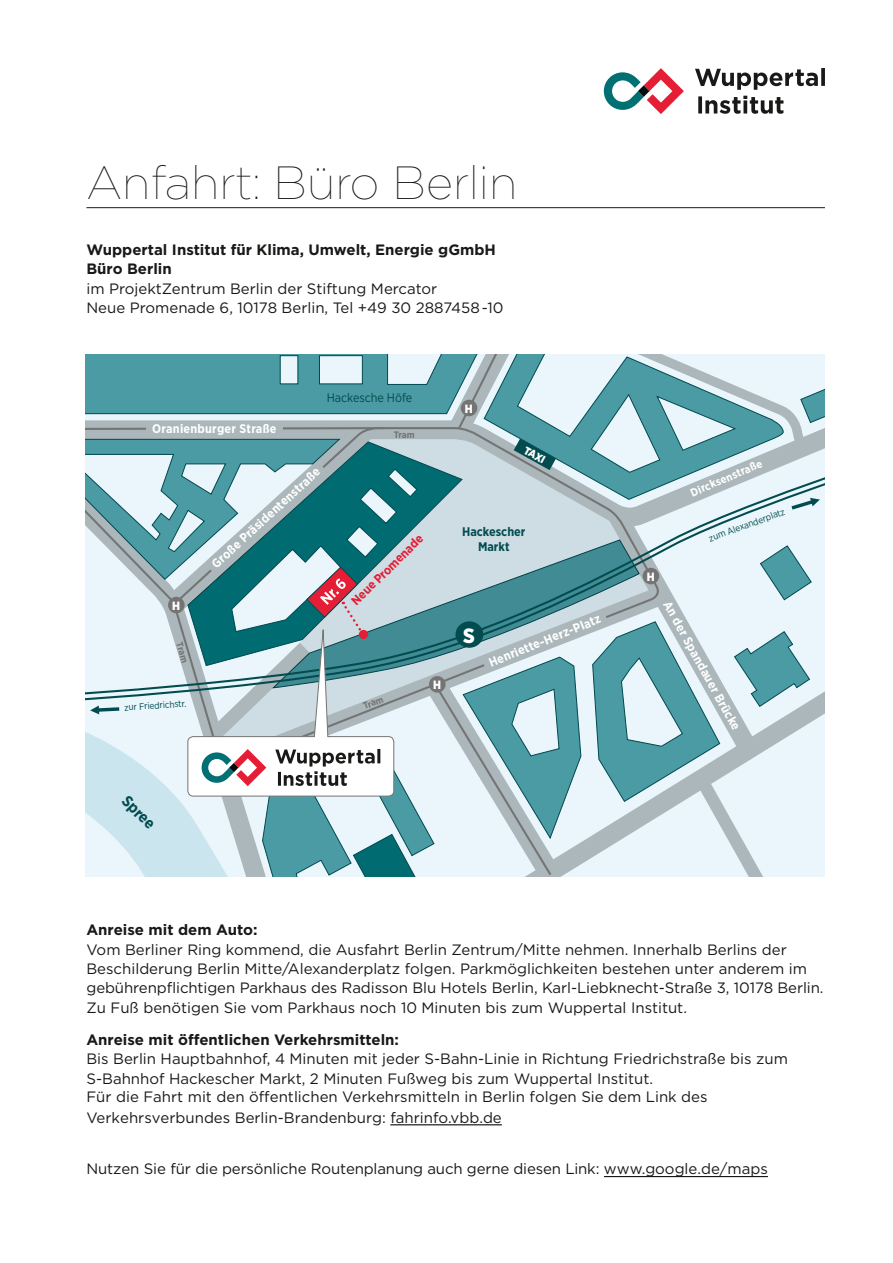
<style>
.page{position:relative;width:893px;height:1263px;background:#fff}
.page>*{position:absolute;margin:0;border:0;box-sizing:border-box;transform-origin:0 0}
.t1{font:100 46.5px "Gotham";color:#1a1918}
.t2{font:900 20.55px "Gotham Narrow";color:#fff}
.t3{font:700 15.6px "Gotham Narrow";color:#024c50}
.t4{font:15px/19.4px "Gotham";color:#1a1918}
.t5{font:700 15px/19.5px "Gotham";color:#1a1918}
.t6{font:700 12.45px "Gotham Narrow";letter-spacing:.02em;color:#fff}
.t7{font:700 12.45px/15px "Gotham Narrow";color:#024c50;text-align:center}
.t8{font:700 12.45px "Gotham Narrow";color:#e51d35}
.t9{font:12.45px "Gotham Narrow";color:#024c50}
.t10{font:900 12px "Gotham Narrow";color:#fff}
.t11{font:700 11.25px "Gotham Narrow";color:#fff}
.t12{font:900 11.1px "Gotham Narrow";color:#fff}
.t13{font:9.45px "Gotham Narrow";color:#024c50}
.t14{font:700 9.45px "Gotham Narrow";color:#747474}
</style>
<div class="page">
<svg style="left:604px;top:68px;width:80px;height:46px"></svg>
<svg style="left:698px;top:96px;width:85px;height:18px"></svg>
<svg style="left:695px;top:68px;width:130px;height:22px"></svg>
<hr style="left:86px;top:207px;width:739px;height:1px;background:#1a1918">
<svg style="left:85px;top:354px;width:740px;height:523px;background:#a4c6cc"></svg>
<div style="left:643px;top:568px;width:16px;height:16px;background:#747474;border-radius:50%"></div>
<div style="left:429px;top:676px;width:17px;height:17px;background:#747474;border-radius:50%"></div>
<div style="left:168px;top:597px;width:17px;height:16px;background:#747474;border-radius:50%"></div>
<div style="left:461px;top:400px;width:16px;height:16px;background:#747474;border-radius:50%"></div>
<div style="left:359px;top:630px;width:9px;height:9px;background:#e51d35;border-radius:50%"></div>
<hr style="left:604px;top:1176px;width:164px;height:1px;background:#1a1918">
<hr style="left:390px;top:1124px;width:112px;height:1px;background:#1a1918">
<h1 class="t1" style="left:86px;top:154px;width:432px">Anfahrt: Büro Berlin</h1>
<p class="t5" style="left:86px;top:240px;width:411px">Wuppertal Institut für Klima, Umwelt, Energie gGmbH<br>Büro Berlin</p>
<p class="t4" style="left:86px;top:278px;width:419px">im ProjektZentrum Berlin der Stiftung Mercator<br>Neue Promenade 6, 10178 Berlin, Tel +49 30 2887458 -10</p>
<p class="t6" style="left:152px;top:421px;width:126px">Oranienburger Straße</p>
<p class="t9" style="left:327px;top:390px;width:87px">Hackesche Höfe</p>
<p class="t14" style="left:394px;top:429px;width:22px">Tram</p>
<p class="t10" style="left:172px;top:597px;width:9px">H</p>
<p class="t6" style="left:208px;top:559px;width:144px;rotate:-42deg">Große Präsidentenstraße</p>
<p class="t8" style="left:348px;top:597px;width:97px;rotate:-44deg">Neue Promenade</p>
<p class="t14" style="left:185px;top:641px;width:22px;rotate:74deg">Tram</p>
<p class="t13" style="left:124px;top:702px;width:64px;rotate:-4deg">zur Friedrichstr.</p>
<p class="t14" style="left:361px;top:700px;width:22px;rotate:-21deg">Tram</p>
<p class="t10" style="left:433px;top:677px;width:9px">H</p>
<p class="t10" style="left:465px;top:400px;width:9px">H</p>
<p class="t12" style="left:528px;top:443px;width:24px;rotate:29deg">TAXI</p>
<p class="t7" style="left:462px;top:524px;width:65px">Hackescher<br>Markt</p>
<h2 class="t2" style="left:463px;top:622px;width:13px">S</h2>
<p class="t6" style="left:486px;top:655px;width:121px;rotate:-22deg">Henriette-Herz-Platz</p>
<p class="t3" style="left:132px;top:791px;width:41px;rotate:45deg">Spree</p>
<p class="t11" style="left:688px;top:486px;width:78px;rotate:-23deg">Dircksenstraße</p>
<p class="t13" style="left:707px;top:533px;width:82px;rotate:-20deg">zum Alexanderplatz</p>
<p class="t10" style="left:647px;top:568px;width:9px">H</p>
<p class="t6" style="left:674px;top:598px;width:147px;rotate:61deg">An der Spandauer Brücke</p>
<p class="t5" style="left:86px;top:920px;width:173px">Anreise mit dem Auto:</p>
<p class="t4" style="left:86px;top:939px;width:738px">Vom Berliner Ring kommend, die Ausfahrt Berlin Zentrum/Mitte nehmen. Innerhalb Berlins der Beschilderung Berlin Mitte/Alexanderplatz folgen. Parkmöglichkeiten bestehen unter anderem im gebührenpflichtigen Parkhaus des Radisson Blu Hotels Berlin, Karl-Liebknecht-Straße 3, 10178 Berlin.<br>Zu Fuß benötigen Sie vom Parkhaus noch 10 Minuten bis zum Wuppertal Institut.</p>
<p class="t5" style="left:86px;top:1029px;width:314px">Anreise mit öffentlichen Verkehrsmitteln:</p>
<p class="t4" style="left:86px;top:1049px;width:703px;line-height:18.8px">Bis Berlin Hauptbahnhof, 4 Minuten mit jeder S-Bahn-Linie in Richtung Friedrichstraße bis zum<br>S-Bahnhof Hackescher Markt, 2 Minuten Fußweg bis zum Wuppertal Institut.<br>Für die Fahrt mit den öffentlichen Verkehrsmitteln in Berlin folgen Sie dem Link des</p>
<p class="t4" style="left:86px;top:1107px;width:417px">Verkehrsverbundes Berlin-Brandenburg: fahrinfo.vbb.de</p>
<p class="t4" style="left:86px;top:1159px;width:683px">Nutzen Sie für die persönliche Routenplanung auch gerne diesen Link: www.google.de/maps</p>
</div>
